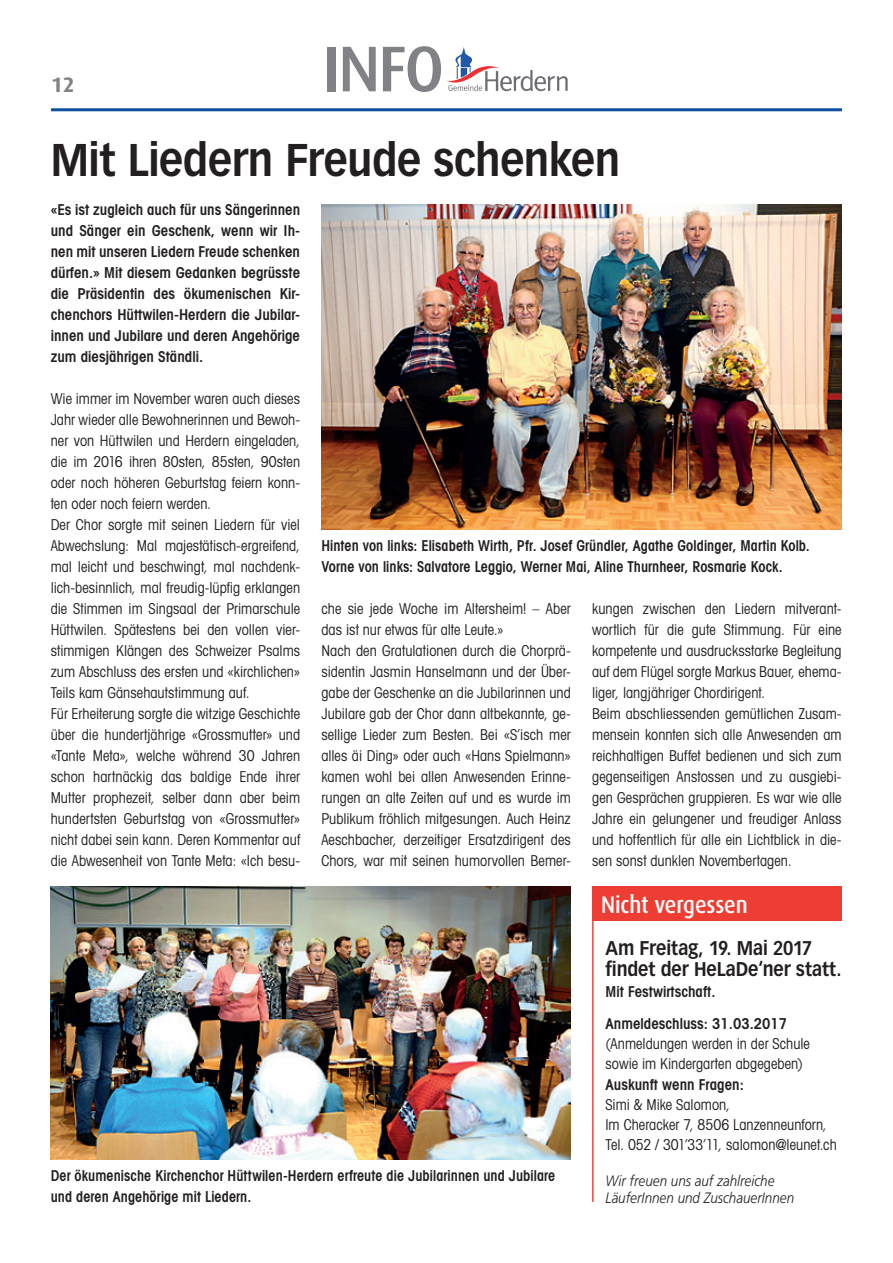
<style>
.page{position:relative;width:893px;height:1263px;background:#fff}
.page>*{position:absolute;margin:0;border:0;box-sizing:border-box;transform-origin:0 0}
.t1{font:500 64.65px "Dax";color:#808285}
.t2{font:700 45px "Vectora LT";letter-spacing:-.01em;color:#231f20;scale:.9 1}
.t3{font:500 24px "Dax";letter-spacing:-.005em;color:#fff;scale:.9 1}
.t4{font:700 21px "Dax";color:#808285}
.t5{font:700 19.5px/21px "Vectora LT";letter-spacing:-.005em;color:#231f20;scale:.89 1}
.t6{font:condensed 15px/21px "Avant Garde LT";letter-spacing:.005em;color:#231f20;scale:.95 1}
.t7{font:600 condensed 15px/21px "Avant Garde LT";letter-spacing:.005em;color:#231f20;text-align:justify}
.t8{font:600 condensed 15px/21px "Avant Garde LT";letter-spacing:.005em;color:#231f20;scale:.95 1}
.t9{font:italic 300 15px/16.5px "Frutiger LT";letter-spacing:-.005em;color:#231f20;scale:.9 1}
</style>
<div class="page">
<hr style="left:51px;top:108px;width:791px;height:3px;background:#0a4fa2">
<svg style="left:447px;top:47px;width:121px;height:44px"></svg>
<div style="left:592px;top:886px;width:250px;height:34px;background:#ee3e34"></div>
<hr style="left:592px;top:886px;width:2px;height:316px;background:#ee3e34">
<img style="left:51px;top:887px;width:519px;height:273px">
<img style="left:321px;top:204px;width:521px;height:326px">
<h3 class="t4" style="left:51px;top:72px;width:25px">12</h3>
<h1 class="t1" style="left:322px;top:33px;width:123px">INFO</h1>
<h2 class="t2" style="left:51px;top:133px;width:634px">Mit Liedern Freude schenken</h2>
<p class="t7" style="left:51px;top:199px;width:251px">«Es ist zugleich auch für uns Sängerinnen und Sänger ein Geschenk, wenn wir Ih&shy;nen mit unseren Liedern Freude schenken dürfen.» Mit diesem Gedanken begrüsste die Präsidentin des ökumenischen Kir&shy;chenchors Hüttwilen-Herdern die Jubilar&shy;innen und Jubilare und deren Angehörige zum diesjährigen Ständli.</p>
<p class="t6" style="left:51px;top:388px;width:264px">Wie immer im November waren auch dieses Jahr wieder alle Bewohnerinnen und Bewoh&shy;ner von Hüttwilen und Herdern eingeladen, die im 2016 ihren 80sten, 85sten, 90sten oder noch höheren Geburtstag feiern konn&shy;ten oder noch feiern werden.<br>Der Chor sorgte mit seinen Liedern für viel Abwechslung: Mal majestätisch-ergreifend, mal leicht und beschwingt, mal nachdenk&shy;lich-besinnlich, mal freudig-lüpfig erklangen die Stimmen im Singsaal der Primarschule Hüttwilen. Spätestens bei den vollen vier&shy;stimmigen Klängen des Schweizer Psalms zum Abschluss des ersten und «kirchlichen» Teils kam Gänsehautstimmung auf.<br>Für Erheiterung sorgte die witzige Geschichte über die hundertjährige «Grossmutter» und «Tante Meta», welche während 30 Jahren schon hartnäckig das baldige Ende ihrer Mutter prophezeit, selber dann aber beim hundertsten Geburtstag von «Grossmutter» nicht dabei sein kann. Deren Kommentar auf die Abwesenheit von Tante Meta: «Ich besu-</p>
<p class="t8" style="left:321px;top:535px;width:516px">Hinten von links: Elisabeth Wirth, Pfr. Josef Gründler, Agathe Goldinger, Martin Kolb.<br>Vorne von links: Salvatore Leggio, Werner Mai, Aline Thurnheer, Rosmarie Kock.</p>
<p class="t6" style="left:321px;top:598px;width:264px">che sie jede Woche im Altersheim! – Aber das ist nur etwas für alte Leute.»<br>Nach den Gratulationen durch die Chorprä&shy;sidentin Jasmin Hanselmann und der Über&shy;gabe der Geschenke an die Jubilarinnen und Jubilare gab der Chor dann altbekannte, ge&shy;sellige Lieder zum Besten. Bei «S’isch mer alles äi Ding» oder auch «Hans Spielmann» kamen wohl bei allen Anwesenden Erinne&shy;rungen an alte Zeiten auf und es wurde im Publikum fröhlich mitgesungen. Auch Heinz Aeschbacher, derzeitiger Ersatzdirigent des Chors, war mit seinen humorvollen Bemer-</p>
<p class="t6" style="left:592px;top:598px;width:264px">kungen zwischen den Liedern mitverant&shy;wortlich für die gute Stimmung. Für eine kompetente und ausdrucksstarke Begleitung auf dem Flügel sorgte Markus Bauer, ehema&shy;liger, langjähriger Chordirigent.<br>Beim abschliessenden gemütlichen Zusam&shy;mensein konnten sich alle Anwesenden am reichhaltigen Buffet bedienen und sich zum gegenseitigen Anstossen und zu ausgiebi&shy;gen Gesprächen gruppieren. Es war wie alle Jahre ein gelungener und freudiger Anlass und hoffentlich für alle ein Lichtblick in die&shy;sen sonst dunklen Novembertagen.</p>
<p class="t8" style="left:51px;top:1165px;width:533px">Der ökumenische Kirchenchor Hüttwilen-Herdern erfreute die Jubilarinnen und Jubilare und deren Angehörige mit Liedern.</p>
<h3 class="t3" style="left:601px;top:891px;width:165px">Nicht vergessen</h3>
<h3 class="t5" style="left:605px;top:938px;width:267px">Am Freitag, 19. Mai 2017 findet der HeLaDe‘ner statt.</h3>
<p class="t7" style="left:605px;top:976px;width:183px;line-height:31.5px">Mit Festwirtschaft.<br>Anmeldeschluss: 31.03.2017</p>
<p class="t6" style="left:605px;top:1033px;width:217px;line-height:20px">(Anmeldungen werden in der Schule sowie im Kindergarten abgegeben)</p>
<p class="t7" style="left:605px;top:1073px;width:140px">Auskunft wenn Fragen:</p>
<p class="t6" style="left:605px;top:1094px;width:245px;line-height:20px">Simi &amp; Mike Salomon,<br>Im Cheracker 7, 8506 Lanzenneunforn,<br>Tel. 052 / 301’33’11, salomon@leunet.ch</p>
<p class="t9" style="left:605px;top:1173px;width:211px">Wir freuen uns auf zahlreiche<br>LäuferInnen und ZuschauerInnen</p>
</div>
